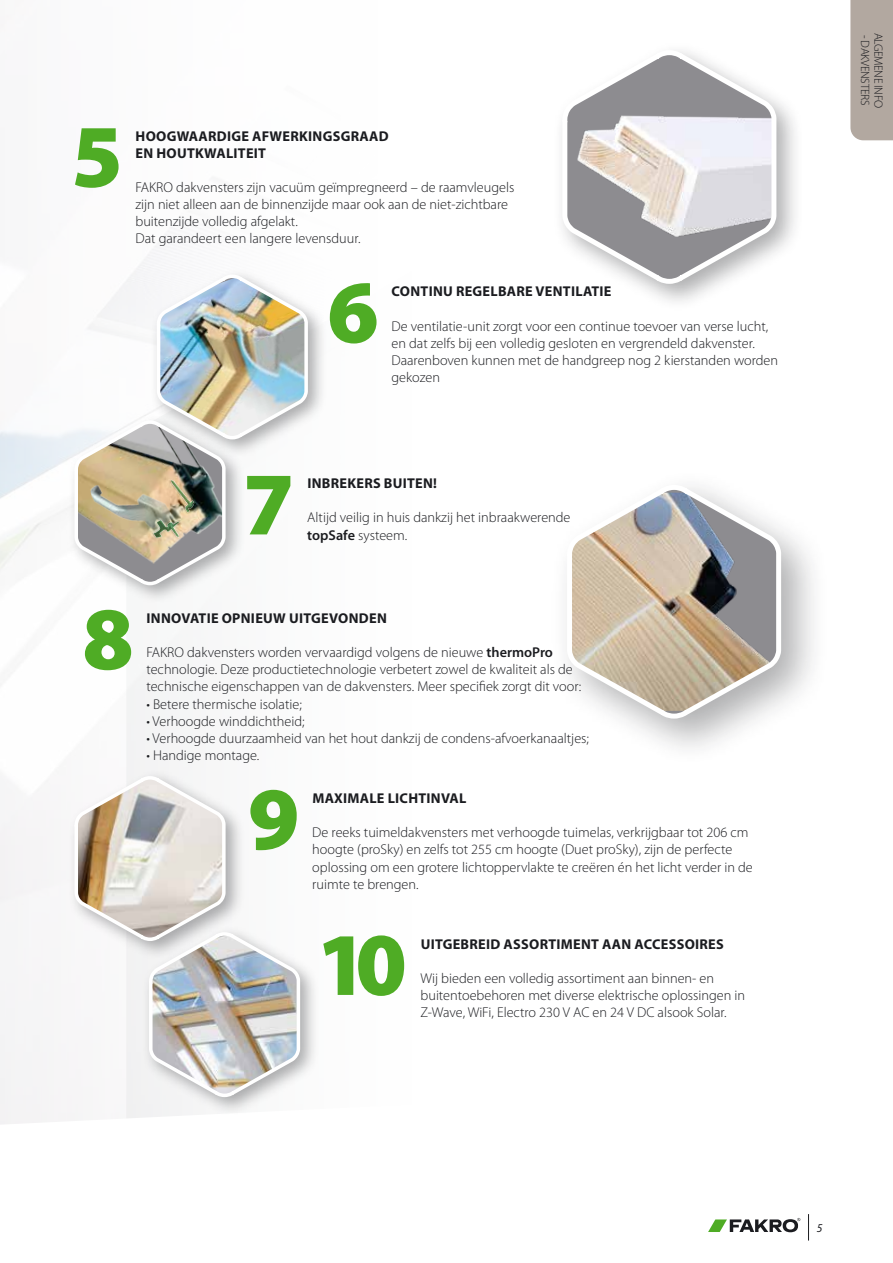
<style>
.page{position:relative;width:893px;height:1263px;background:#fff}
.page>*{position:absolute;margin:0;border:0;box-sizing:border-box;transform-origin:0 0}
.t1{font:900 90px "Myriad Pro";color:#4fac25}
.t2{font:300 14.25px/17.1px "Myriad Pro";color:#1b1c20}
.t3{font:700 14.25px/17.1px "Myriad Pro";letter-spacing:.02em;color:#1b1c20}
.t4{font:300 12px "Myriad Pro";letter-spacing:-.03em;color:#1b1c20}
.t5{font:italic 12px "Myriad Pro";color:#1b1c20}
.s1{font-weight:600}
</style>
<div class="page">
<svg style="left:0;top:1081px;width:809px;height:160px"></svg>
<div style="left:850px;top:0;width:43px;height:140px;background:#b2a8a0"></div>
<svg style="left:808px;top:1214px;width:1px;height:26px"></svg>
<svg style="left:708px;top:1218px;width:92px;height:14px"></svg>
<div style="left:553px;top:41px;width:251px;height:270px;background:#1b1c20;opacity:.35"></div>
<svg style="left:559px;top:48px;width:221px;height:239px"></svg>
<div style="left:150px;top:268px;width:177px;height:191px;background:#1b1c20;opacity:.35"></div>
<div style="left:67px;top:770px;width:178px;height:190px;background:#f7f7f7"></div>
<div style="left:142px;top:926px;width:178px;height:190px;background:#1b1c20;opacity:.35"></div>
<img style="left:72px;top:774px;width:230px;height:325px">
<div style="left:67px;top:414px;width:178px;height:190px;background:#1b1c20;opacity:.35"></div>
<img style="left:72px;top:273px;width:238px;height:315px">
<div style="left:549px;top:469px;width:281px;height:296px;background:#1b1c20;opacity:.35"></div>
<svg style="left:564px;top:482px;width:220px;height:240px"></svg>
<h1 class="t1" style="left:71px;top:105px;width:53px">5</h1>
<p class="t3" style="left:136px;top:127px;width:255px">HOOGWAARDIGE AFWERKINGSGRAAD<br>EN HOUTKWALITEIT</p>
<p class="t2" style="left:135px;top:179px;width:380px">FAKRO dakvensters zijn vacuüm geïmpregneerd – de raamvleugels zijn niet alleen aan de binnenzijde maar ook aan de niet-zichtbare buitenzijde volledig afgelakt.<br>Dat garandeert een langere levensduur.</p>
<h1 class="t1" style="left:327px;top:261px;width:53px">6</h1>
<p class="t3" style="left:392px;top:282px;width:221px">CONTINU REGELBARE VENTILATIE</p>
<p class="t2" style="left:391px;top:317px;width:388px">De ventilatie-unit zorgt voor een continue toevoer van verse lucht, en dat zelfs bij een volledig gesloten en vergrendeld dakvenster.<br>Daarenboven kunnen met de handgreep nog 2 kierstanden worden gekozen</p>
<h1 class="t1" style="left:243px;top:453px;width:53px">7</h1>
<p class="t3" style="left:307px;top:474px;width:131px">INBREKERS BUITEN!</p>
<p class="t2" style="left:307px;top:509px;width:265px">Altijd veilig in huis dankzij het inbraakwerende <span class="s1">topSafe</span> systeem.</p>
<h1 class="t1" style="left:82px;top:588px;width:53px">8</h1>
<p class="t3" style="left:147px;top:609px;width:242px">INNOVATIE OPNIEUW UITGEVONDEN</p>
<p class="t2" style="left:146px;top:644px;width:436px">FAKRO dakvensters worden vervaardigd volgens de nieuwe <span class="s1">thermoPro </span>technologie. Deze productietechnologie verbetert zowel de kwaliteit als de technische eigenschappen van de dakvensters. Meer specifiek zorgt dit voor:</p>
<p class="t2" style="left:146px;top:695px;width:157px">• Betere thermische isolatie;</p>
<p class="t2" style="left:146px;top:713px;width:160px">• Verhoogde winddichtheid;</p>
<p class="t2" style="left:146px;top:730px;width:444px">• Verhoogde duurzaamheid van het hout dankzij de condens-afvoerkanaaltjes;</p>
<p class="t2" style="left:146px;top:747px;width:113px">• Handige montage.</p>
<p class="t3" style="left:312px;top:789px;width:156px">MAXIMALE LICHTINVAL</p>
<p class="t2" style="left:312px;top:824px;width:442px">De reeks tuimeldakvensters met verhoogde tuimelas, verkrijgbaar tot 206 cm hoogte (proSky) en zelfs tot 255 cm hoogte (Duet proSky), zijn de perfecte oplossing om een grotere lichtoppervlakte te creëren én het licht verder in de ruimte te brengen.</p>
<h1 class="t1" style="left:248px;top:768px;width:53px">9</h1>
<h1 class="t1" style="left:316px;top:913px;width:92px">10</h1>
<p class="t3" style="left:421px;top:935px;width:305px">UITGEBREID ASSORTIMENT AAN ACCESSOIRES</p>
<p class="t2" style="left:421px;top:970px;width:326px">Wij bieden een volledig assortiment aan binnen- en buitentoebehoren met diverse elektrische oplossingen in<br>Z-Wave, WiFi, Electro 230 V AC en 24 V DC alsook Solar.</p>
<p class="t4" style="left:872px;top:35px;width:72px;rotate:90deg">- DAKVENSTERS</p>
<p class="t4" style="left:885px;top:33px;width:77px;rotate:90deg">ALGEMENE INFO</p>
<p class="t5" style="left:817px;top:1220px;width:7px">5</p>
</div>
